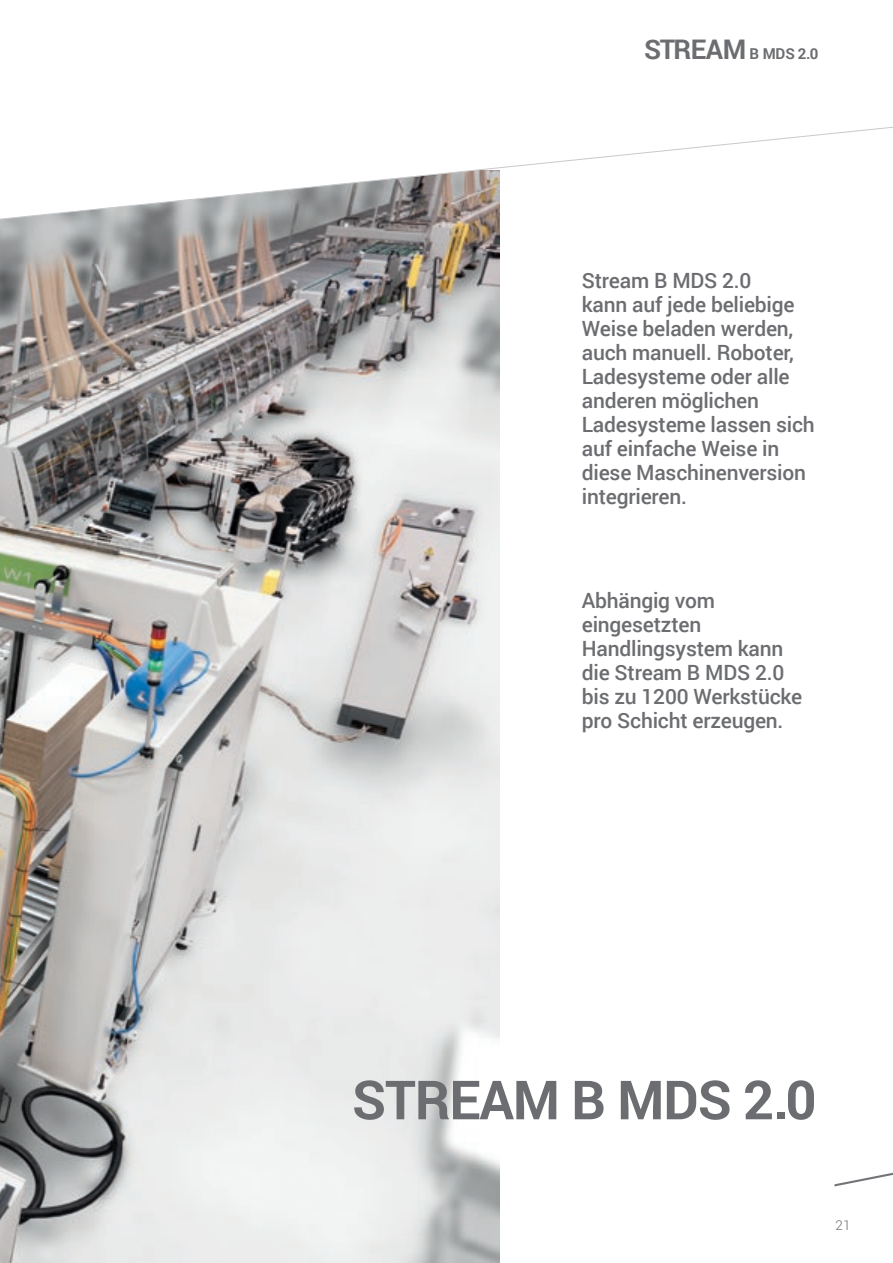
<style>
.page{position:relative;width:893px;height:1263px;background:#fff}
.page>*{position:absolute;margin:0;border:0;box-sizing:border-box;transform-origin:0 0}
._1_TITOLO_GRIGIO{font:700 54px "Roboto";letter-spacing:-.02em;color:#6c6d70}
._2_SOTTOTITOLO_ROSSO{font:500 21px/24px "Roboto";letter-spacing:-.01em;color:#6c6d70}
.t1{font:700 15px "Roboto";color:#6c6d70}
.t2{font:300 13.5px "Roboto";color:#6c6d70}
.s1{font-size:27px}
</style>
<div class="page">
<img style="left:0;top:313px;width:500px;height:950px">
<svg style="left:0;top:126px;width:893px;height:187px"></svg>
<svg style="left:834px;top:1172px;width:59px;height:14px"></svg>
<p class="t1" style="left:644px;top:43px;width:176px"><span class="s1">STREAM</span> B MDS 2.0</p>
<p class="_2_SOTTOTITOLO_ROSSO" style="left:582px;top:268px;width:234px">Stream B MDS 2.0<br>kann auf jede beliebige<br>Weise beladen werden, auch manuell. Roboter,<br>Ladesysteme oder alle anderen möglichen<br>Ladesysteme lassen sich auf einfache Weise in diese Maschinenversion integrieren.</p>
<p class="_2_SOTTOTITOLO_ROSSO" style="left:582px;top:588px;width:222px">Abhängig vom eingesetzten<br>Handlingsystem kann die Stream B MDS 2.0 bis zu 1200 Werkstücke pro Schicht erzeugen.</p>
<p class="_1_TITOLO_GRIGIO" style="left:352px;top:1062px;width:466px">STREAM B MDS 2.0</p>
<p class="t2" style="left:836px;top:1215px;width:16px">21</p>
</div>
